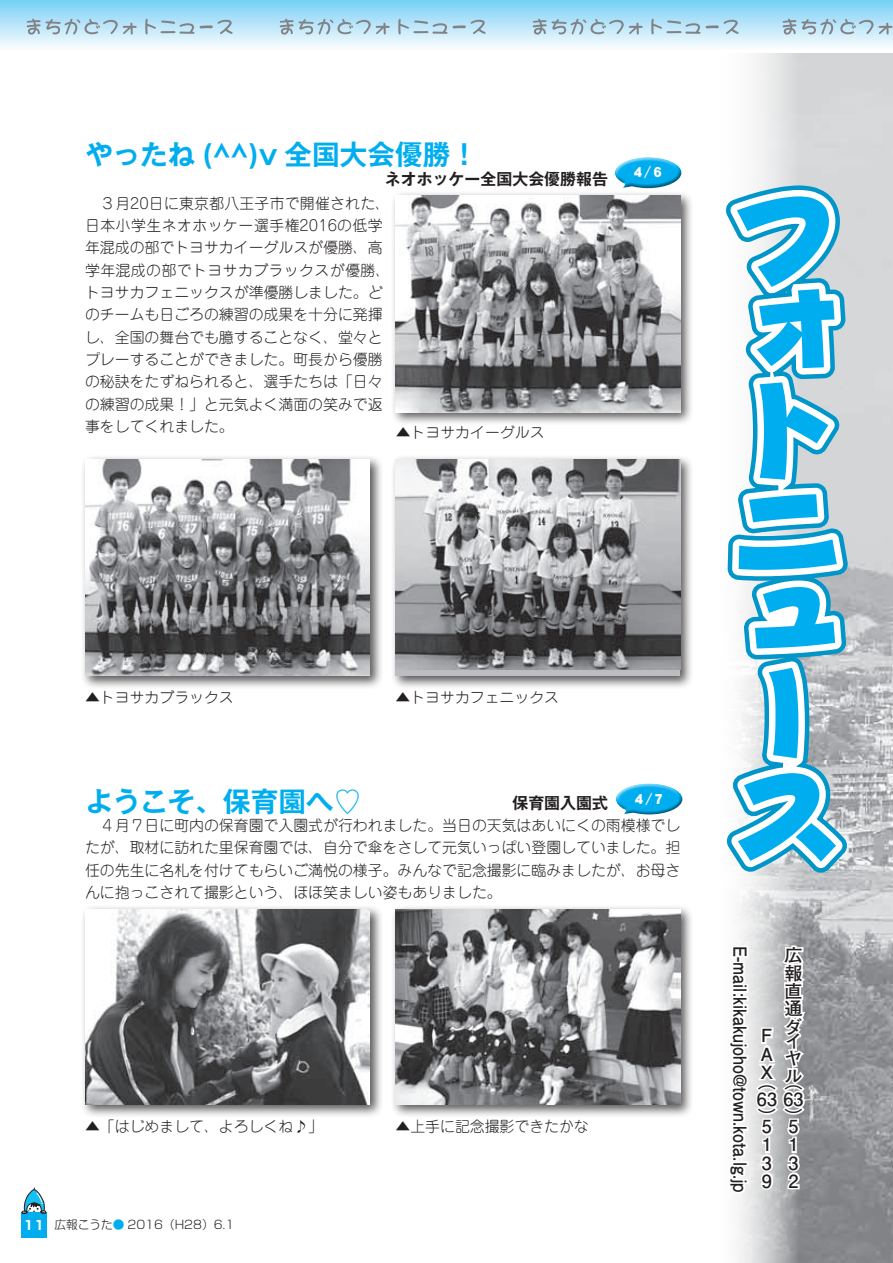
<style>
.page{position:relative;width:893px;height:1263px;background:#fff}
.page>*{position:absolute;margin:0;border:0;box-sizing:border-box;transform-origin:0 0}
.t1{font:700 27.6px "Gothic MB101 Pro De";color:#00aeef}
.t2{font:700 18px "Futo Go B101 Pro";color:#231f20;scale:.89 1}
.t3{font:700 18px/18px "Futo Go B101 Pro";color:#231f20;text-align:justify}
.t4{font:700 15.9px "Gothic MB101 Pro De";color:#231f20}
.t5{font:300 14.85px/22.4px "Jun 101 Pro";color:#231f20}
.t6{font:13.8px "DFHS Gothic Std W9";color:#fff}
.t7{font:300 11.7px "Shin Go Pro";color:#231f20}
.s1{font-weight:700;font-size:12.75px;color:#fff}
.s2{color:#00aeef}
</style>
<div class="page">
<div style="left:0;top:0;width:893px;height:51px;background:linear-gradient(to bottom,#77d0f6,#fffefe)"></div>
<svg style="left:27px;top:19px;width:206px;height:16px;background:#b1d0df"></svg>
<svg style="left:280px;top:19px;width:206px;height:16px;background:#b1d0df"></svg>
<svg style="left:533px;top:19px;width:206px;height:16px;background:#b1d0df"></svg>
<svg style="left:783px;top:19px;width:110px;height:16px;background:#afcddb"></svg>
<img style="left:738px;top:53px;width:155px;height:1210px">
<svg style="left:726px;top:183px;width:126px;height:690px"></svg>
<svg style="left:738px;top:943px;width:69px;height:252px"></svg>
<div style="left:613px;top:157px;width:69px;height:33px;background:#fff;opacity:.75"></div>
<div style="left:613px;top:166px;width:69px;height:24px;background:#231f20;opacity:.5"></div>
<div style="left:390px;top:190px;width:303px;height:235px;background:#231f20;opacity:.75"></div>
<img style="left:395px;top:196px;width:285px;height:216px">
<div style="left:80px;top:454px;width:303px;height:235px;background:#231f20;opacity:.75"></div>
<img style="left:85px;top:459px;width:285px;height:217px">
<div style="left:390px;top:454px;width:303px;height:235px;background:#231f20;opacity:.75"></div>
<div style="left:395px;top:459px;width:285px;height:217px;background:#bcbdc0"></div>
<img style="left:395px;top:459px;width:285px;height:211px">
<div style="left:614px;top:783px;width:69px;height:33px;background:#fff;opacity:.75"></div>
<div style="left:614px;top:792px;width:69px;height:24px;background:#231f20;opacity:.5"></div>
<div style="left:80px;top:904px;width:303px;height:214px;background:#231f20;opacity:.75"></div>
<img style="left:85px;top:909px;width:285px;height:196px">
<div style="left:390px;top:904px;width:303px;height:214px;background:#231f20;opacity:.75"></div>
<img style="left:395px;top:909px;width:285px;height:196px">
<svg style="left:21px;top:1237px;width:26px;height:1px"></svg>
<div style="left:21px;top:1212px;width:26px;height:25px;background:#00aeef"></div>
<svg style="left:21px;top:1187px;width:26px;height:27px"></svg>
<h1 class="t1" style="left:85px;top:131px;width:395px">やったね (^^)v 全国大会優勝！</h1>
<p class="t4" style="left:385px;top:165px;width:225px">ネオホッケー全国大会優勝報告</p>
<p class="t5" style="left:85px;top:190px;width:307px">　３月20日に東京都八王子市で開催された、日本小学生ネオホッケー選手権2016の低学年混成の部でトヨサカイーグルスが優勝、高学年混成の部でトヨサカブラックスが優勝、トヨサカフェニックスが準優勝しました。どのチームも日ごろの練習の成果を十分に発揮し、全国の舞台でも臆することなく、堂々とプレーすることができました。町長から優勝の秘訣をたずねられると、選手たちは「日々の練習の成果！」と元気よく満面の笑みで返事をしてくれました。</p>
<p class="t5" style="left:396px;top:420px;width:150px">▲トヨサカイーグルス</p>
<p class="t6" style="left:631px;top:165px;width:35px">４／６</p>
<p class="t5" style="left:85px;top:685px;width:150px">▲トヨサカブラックス</p>
<p class="t5" style="left:395px;top:685px;width:165px">▲トヨサカフェニックス</p>
<h1 class="t1" style="left:85px;top:778px;width:278px">ようこそ、保育園へ♡</h1>
<p class="t4" style="left:512px;top:790px;width:97px">保育園入園式</p>
<p class="t5" style="left:85px;top:813px;width:597px;text-align:justify">　４月７日に町内の保育園で入園式が行われました。当日の天気はあいにくの雨模様でしたが、取材に訪れた里保育園では、自分で傘をさして元気いっぱい登園していました。担任の先生に名札を付けてもらいご満悦の様子。みんなで記念撮影に臨みましたが、お母さんに抱っこされて撮影という、ほほ笑ましい姿もありました。</p>
<p class="t6" style="left:632px;top:791px;width:35px">４／７</p>
<p class="t5" style="left:85px;top:1114px;width:240px">▲「はじめまして、よろしくね♪」</p>
<p class="t5" style="left:395px;top:1114px;width:195px">▲上手に記念撮影できたかな</p>
<p class="t7" style="left:24px;top:1215px;width:212px"><span class="s1">11</span> 広報こうた<span class="s2">●</span> 2016（H28）6.1</p>
<p class="t2" style="left:755px;top:946px;width:278px;rotate:90deg">E-mail:kikakujoho@town.kota.lg.jp</p>
<p class="t3" style="left:784px;top:944px;width:19px">広報直通ダ</p>
<p class="t3" style="left:784px;top:1031px;width:18px;line-height:16.6px">イヤ</p>
<p class="t3" style="left:757px;top:1066px;width:48px;line-height:20.4px;text-align:right">ル（<br>63 63</p>
<p class="t3" style="left:784px;top:1106px;width:19px">）</p>
<p class="t3" style="left:788px;top:1115px;width:12px">5<br>1<br>3<br>2</p>
<p class="t3" style="left:758px;top:1024px;width:16px">ＦＡＸ</p>
<p class="t3" style="left:758px;top:1061px;width:19px;line-height:36.2px">（）</p>
<p class="t3" style="left:762px;top:1115px;width:12px">5<br>1<br>3<br>9</p>
</div>
